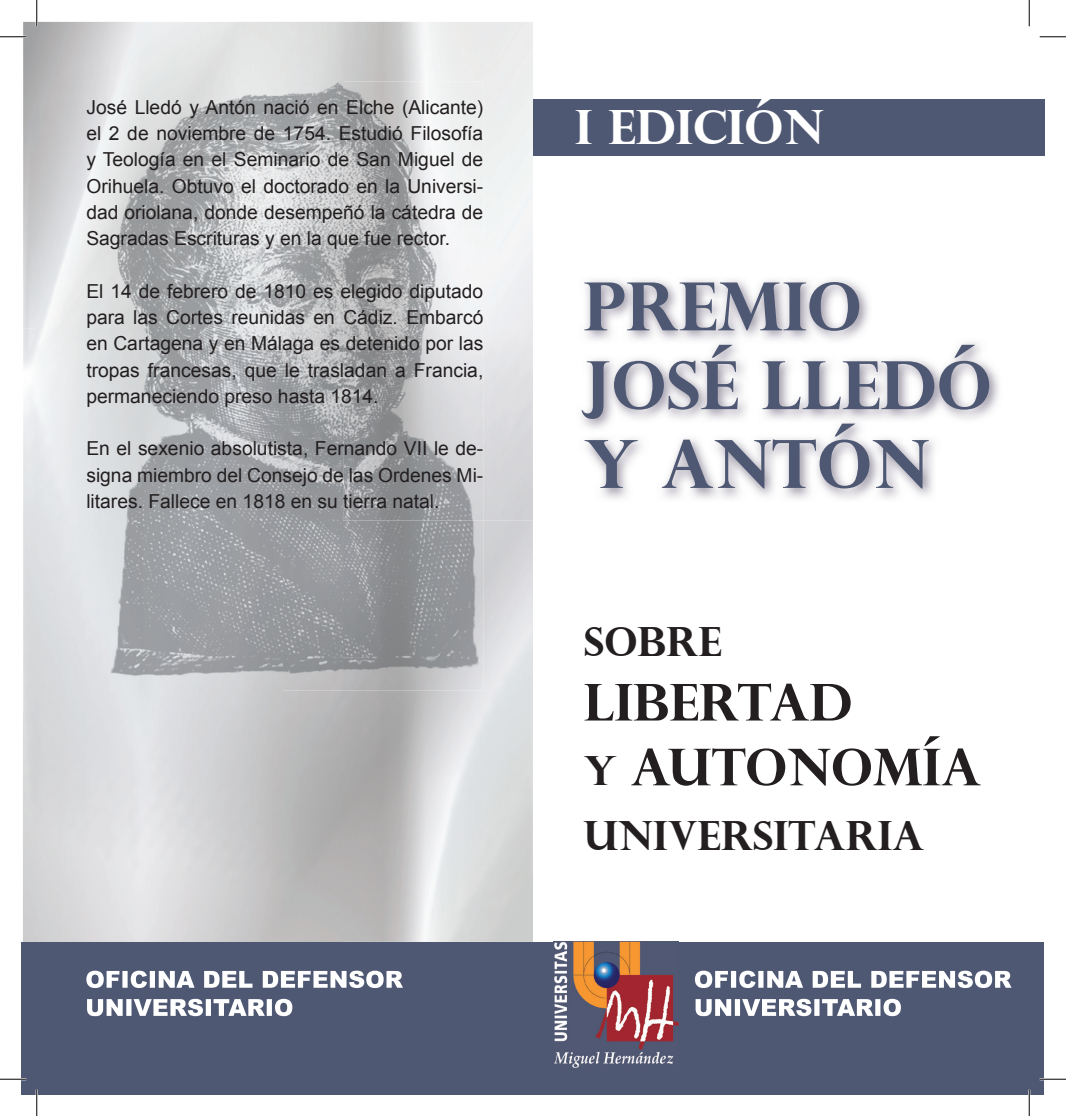
<style>
.page{position:relative;width:1066px;height:1116px;background:#fff}
.page>*{position:absolute;margin:0;border:0;box-sizing:border-box;transform-origin:0 0}
.t1{font:700 66.5px/78.8px "Perpetua Titling";color:#4f5873}
.t2{font:700 50.75px/64.8px "Perpetua Titling";color:#231f20}
.t3{font:700 47.25px "Perpetua Titling";color:#fff}
.t4{font:700 40.25px "Perpetua Titling";color:#231f20}
.t5{font:19.25px/26.2px "Arial";color:#231f20;text-align:justify}
.s1{font-size:40.25px}
</style>
<div class="page">
<img style="left:37px;top:81px;width:446px;height:609px">
<div style="left:22px;top:941px;width:1022px;height:152px;background:#4f5873"></div>
<img style="left:554px;top:941px;width:124px;height:126px">
<svg style="left:695px;top:998px;width:206px;height:17px"></svg>
<svg style="left:695px;top:970px;width:316px;height:17px"></svg>
<svg style="left:87px;top:998px;width:205px;height:17px"></svg>
<svg style="left:86px;top:970px;width:317px;height:17px"></svg>
<div style="left:533px;top:100px;width:511px;height:56px;background:#4f5873"></div>
<img style="left:582px;top:279px;width:417px;height:220px">
<hr style="left:0;top:1077px;width:26px;height:3px;background:#fff">
<hr style="left:1039px;top:1077px;width:27px;height:3px;background:#fff">
<hr style="left:36px;top:1089px;width:2px;height:26px;background:#fff">
<hr style="left:1028px;top:1089px;width:2px;height:26px;background:#fff">
<svg style="left:0;top:36px;width:26px;height:1px"></svg>
<svg style="left:1039px;top:36px;width:27px;height:1px"></svg>
<svg style="left:0;top:1078px;width:26px;height:1px"></svg>
<svg style="left:1039px;top:1078px;width:27px;height:1px"></svg>
<svg style="left:36px;top:0;width:1px;height:26px"></svg>
<svg style="left:36px;top:1089px;width:1px;height:26px"></svg>
<svg style="left:1029px;top:0;width:1px;height:26px"></svg>
<svg style="left:1029px;top:1089px;width:1px;height:26px"></svg>
<p class="t5" style="left:86px;top:94px;width:398px">José Lledó y Antón nació en Elche (Alicante) el 2 de noviembre de 1754. Estudió Filosofía y Teología en el Seminario de San Miguel de Orihuela. Obtuvo el doctorado en la Universi&shy;dad oriolana, donde desempeñó la cátedra de Sagradas Escrituras y en la que fue rector.</p>
<p class="t5" style="left:86px;top:278px;width:398px">El 14 de febrero de 1810 es elegido diputado para las Cortes reunidas en Cádiz. Embarcó en Cartagena y en Málaga es detenido por las tropas francesas, que le trasladan a Francia, permaneciendo preso hasta 1814.</p>
<p class="t5" style="left:86px;top:435px;width:398px">En el sexenio absolutista, Fernando VII le de&shy;signa miembro del Consejo de las Ordenes Mi&shy;litares. Fallece en 1818 en su tierra natal.</p>
<h3 class="t3" style="left:575px;top:98px;width:250px">I EDICIÓN</h3>
<h1 class="t1" style="left:584px;top:266px;width:409px">PREMIO<br>JOSÉ LLEDÓ<br>Y ANTÓN</h1>
<h3 class="t4" style="left:584px;top:616px;width:139px">SOBRE</h3>
<h2 class="t2" style="left:584px;top:668px;width:399px">LIBERTAD<br><span class="s1">Y</span> AUTONOMÍA</h2>
<h3 class="t4" style="left:584px;top:810px;width:342px">UNIVERSITARIA</h3>
</div>
